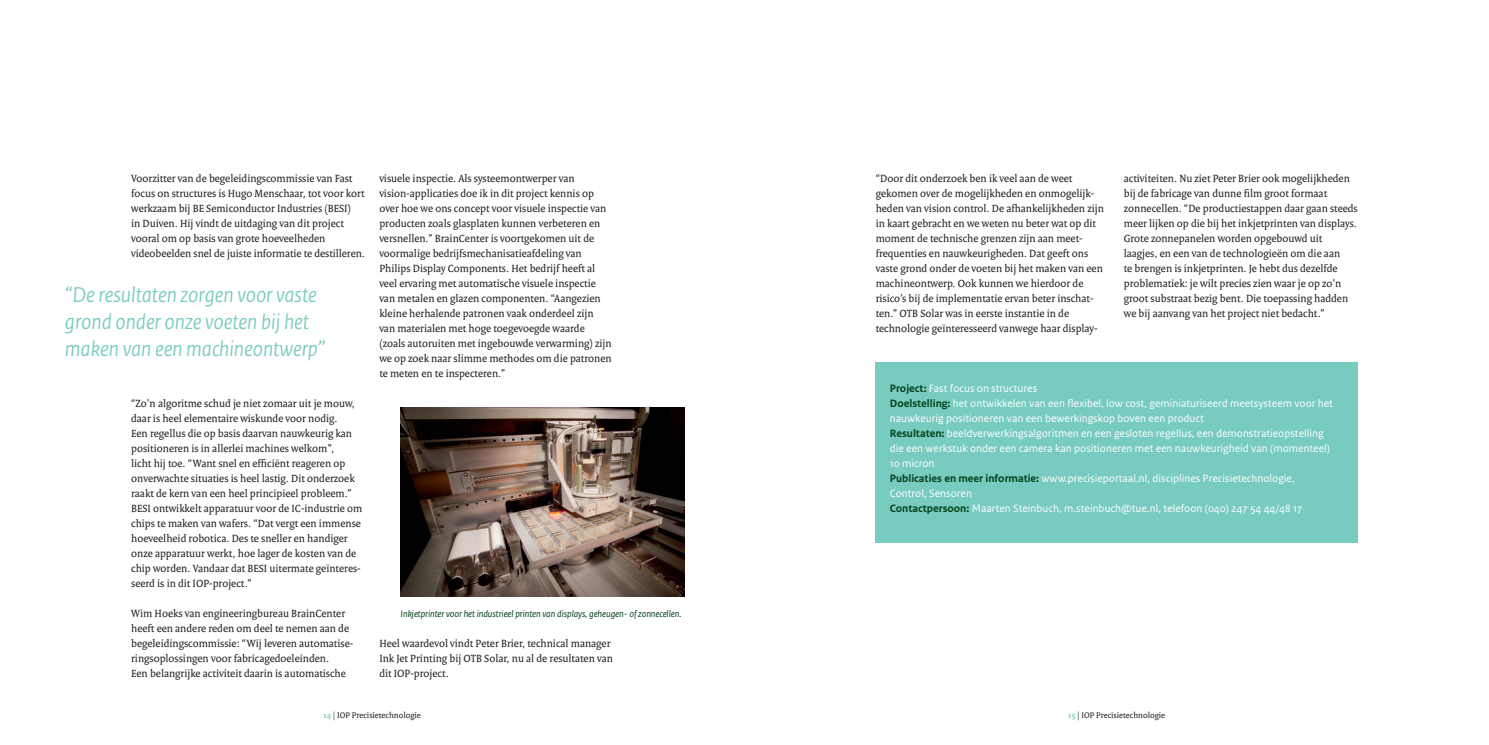
<style>
.page{position:relative;width:1489px;height:745px;background:#fff}
.page>*{position:absolute;margin:0;border:0;box-sizing:border-box;transform-origin:0 0}
.t1{font:italic 22.5px/27px "Rijksoverheid Sans Heading";color:#78cbbf}
.t2{font:11.25px/15px "Rijksoverheid Serif";color:#231f20}
.t3{font:11.25px/15px "Rijksoverheid Sans Text";color:#fff}
.t4{font:italic 10px "Rijksoverheid Sans Text";letter-spacing:-.005em;color:#004019}
.t5{font:8.75px "Rijksoverheid Serif";color:#231f20}
.s1{font-weight:700;color:#004019}
.s2{font-weight:700;color:#78cbbf}
</style>
<div class="page">
<div style="left:875px;top:362px;width:482px;height:180px;background:#78cbbf"></div>
<img style="left:400px;top:407px;width:284px;height:189px">
<p class="t2" style="left:131px;top:170px;width:235px">Voorzitter van de begeleidingscommissie van Fast focus on structures is Hugo Menschaar, tot voor kort werkzaam bij BE Semiconductor Industries (BESI)<br>in Duiven. Hij vindt de uitdaging van dit project vooral om op basis van grote hoeveelheden videobeelden snel de juiste informatie te destilleren.</p>
<h1 class="t1" style="left:65px;top:281px;width:262px">“De resultaten zorgen voor vaste grond onder onze voeten bij het maken van een machineontwerp”</h1>
<p class="t2" style="left:131px;top:395px;width:233px">“Zo’n algoritme schud je niet zomaar uit je mouw, daar is heel elementaire wiskunde voor nodig.<br>Een regellus die op basis daarvan nauwkeurig kan positioneren is in allerlei machines welkom”,<br>licht hij toe. “Want snel en efficiënt reageren op onverwachte situaties is heel lastig. Dit onderzoek raakt de kern van een heel principieel probleem.” BESI ontwikkelt apparatuur voor de IC-industrie om chips te maken van wafers. “Dat vergt een immense hoeveelheid robotica. Des te sneller en handiger onze apparatuur werkt, hoe lager de kosten van de chip worden. Vandaar dat BESI uitermate geïnteres&shy;seerd is in dit IOP-project.”</p>
<p class="t2" style="left:131px;top:605px;width:223px">Wim Hoeks van engineeringbureau BrainCenter heeft een andere reden om deel te nemen aan de begeleidingscommissie: “Wij leveren automatise&shy;ringsoplossingen voor fabricagedoeleinden.<br>Een belangrijke activiteit daarin is automatische</p>
<p class="t2" style="left:379px;top:170px;width:234px">visuele inspectie. Als systeemontwerper van vision-applicaties doe ik in dit project kennis op over hoe we ons concept voor visuele inspectie van producten zoals glasplaten kunnen verbeteren en versnellen.” BrainCenter is voortgekomen uit de voormalige bedrijfsmechanisatieafdeling van Philips Display Components. Het bedrijf heeft al veel ervaring met automatische visuele inspectie van metalen en glazen componenten. “Aangezien kleine herhalende patronen vaak onderdeel zijn van materialen met hoge toegevoegde waarde (zoals autoruiten met ingebouwde verwarming) zijn we op zoek naar slimme methodes om die patronen te meten en te inspecteren.”</p>
<p class="t4" style="left:400px;top:608px;width:282px">Inkjetprinter voor het industrieel printen van displays, geheugen- of zonnecellen.</p>
<p class="t2" style="left:379px;top:635px;width:235px">Heel waardevol vindt Peter Brier, technical manager<br>Ink Jet Printing bij OTB Solar, nu al de resultaten van dit IOP-project.</p>
<p class="t2" style="left:875px;top:170px;width:230px">“Door dit onderzoek ben ik veel aan de weet gekomen over de mogelijkheden en onmogelijk&shy;heden van vision control. De afhankelijkheden zijn in kaart gebracht en we weten nu beter wat op dit moment de technische grenzen zijn aan meet&shy;frequenties en nauwkeurigheden. Dat geeft ons vaste grond onder de voeten bij het maken van een machineontwerp. Ook kunnen we hierdoor de risico’s bij de implementatie ervan beter inschat&shy;ten.” OTB Solar was in eerste instantie in de technologie geïnteresseerd vanwege haar display-</p>
<p class="t2" style="left:1123px;top:170px;width:235px">activiteiten. Nu ziet Peter Brier ook mogelijkheden bij de fabricage van dunne film groot formaat zonnecellen. “De productiestappen daar gaan steeds meer lijken op die bij het inkjetprinten van displays.<br>Grote zonnepanelen worden opgebouwd uit laagjes, en een van de technologieën om die aan<br>te brengen is inkjetprinten. Je hebt dus dezelfde problematiek: je wilt precies zien waar je op zo’n groot substraat bezig bent. Die toepassing hadden we bij aanvang van het project niet bedacht.”</p>
<p class="t3" style="left:889px;top:381px;width:444px"><span class="s1">Project:</span> Fast focus on structures<br><span class="s1">Doelstelling:</span> het ontwikkelen van een flexibel, low cost, geminiaturiseerd meetsysteem voor het nauwkeurig positioneren van een bewerkingskop boven een product<br><span class="s1">Resultaten:</span> beeldverwerkingsalgoritmen en een gesloten regellus, een demonstratieopstelling die een werkstuk onder een camera kan positioneren met een nauwkeurigheid van (momenteel)<br>10 micron<br><span class="s1">Publicaties en meer informatie:</span> www.precisieportaal.nl, disciplines Precisietechnologie, Control, Sensoren<br><span class="s1">Contactpersoon:</span> Maarten Steinbuch, m.steinbuch@tue.nl, telefoon (040) 247 54 44/48 17</p>
<p class="t5" style="left:323px;top:709px;width:99px"><span class="s2">14</span> | IOP Precisietechnologie</p>
<p class="t5" style="left:1068px;top:709px;width:98px"><span class="s2">15</span> | IOP Precisietechnologie</p>
</div>
